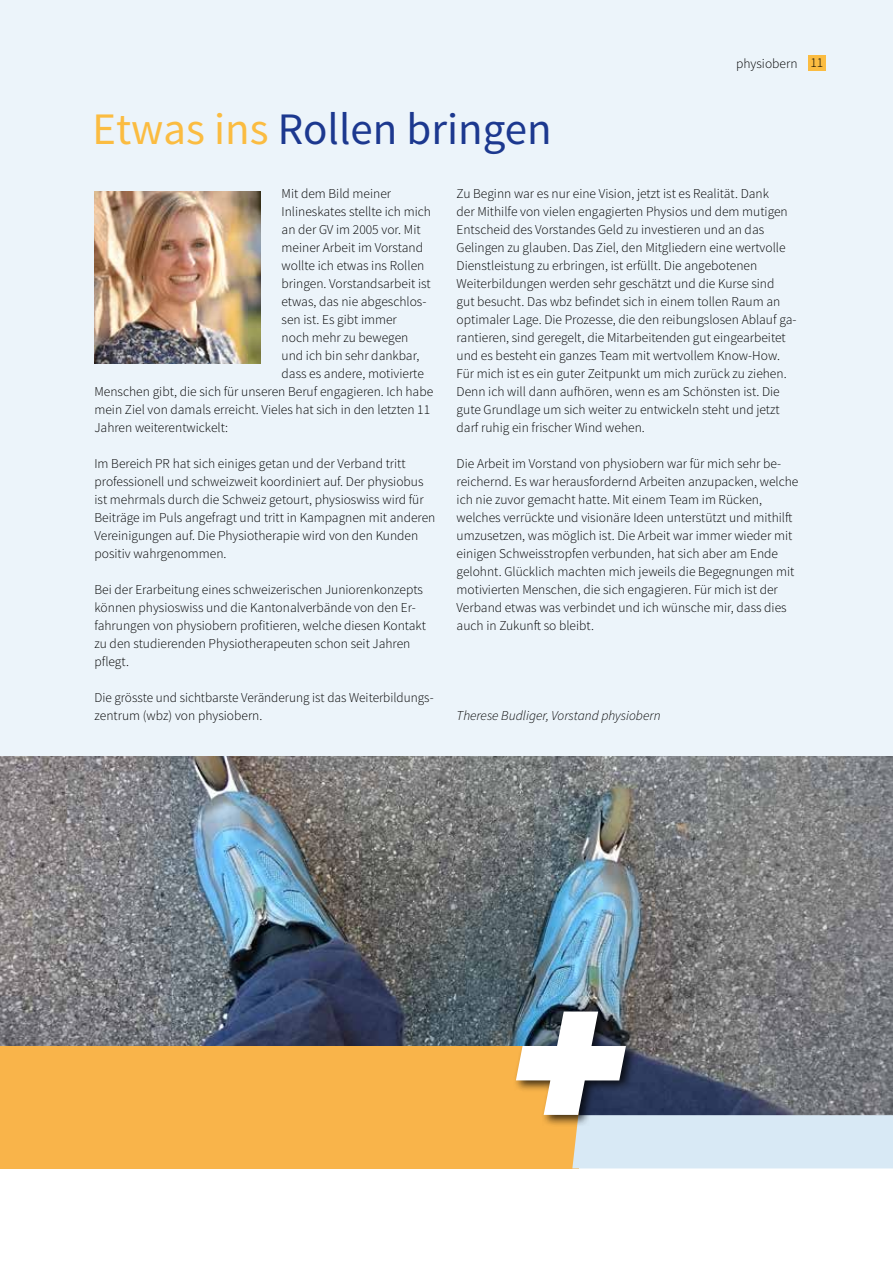
<style>
.page{position:relative;width:893px;height:1263px;background:#fff}
.page>*{position:absolute;margin:0;border:0;box-sizing:border-box;transform-origin:0 0}
.t1{font:45px "Source Sans Pro";color:#1c388f}
.t2{font:300 13.5px/18px "Source Sans Pro";color:#000}
.t3{font:italic 300 13.5px "Source Sans Pro";color:#000}
.s1{color:#fbbc41}
</style>
<div class="page">
<div style="left:0;top:0;width:893px;height:756px;background:#ecf4fa"></div>
<img style="left:0;top:756px;width:893px;height:290px">
<div style="left:0;top:1046px;width:578px;height:122px;background:#f9b44a"></div>
<div style="left:512px;top:1007px;width:126px;height:120px;background:#000;opacity:.75"></div>
<svg style="left:516px;top:1011px;width:377px;height:157px;background:#9c9fa1"></svg>
<img style="left:94px;top:191px;width:166px;height:173px">
<div style="left:808px;top:55px;width:17px;height:15px;background:#fbbc41"></div>
<h1 class="t1" style="left:93px;top:101px;width:461px"><span class="s1">Etwas ins</span> Rollen bringen</h1>
<p class="t2" style="left:736px;top:54px;width:89px">physiobern 11</p>
<p class="t2" style="left:282px;top:185px;width:111px">Mit dem Bild meiner</p>
<p class="t2" style="left:282px;top:203px;width:151px">Inlineskates stellte ich mich</p>
<p class="t2" style="left:282px;top:221px;width:141px">an der GV im 2005 vor. Mit</p>
<p class="t2" style="left:282px;top:239px;width:143px">meiner Arbeit im Vorstand</p>
<p class="t2" style="left:282px;top:257px;width:144px">wollte ich etwas ins Rollen</p>
<p class="t2" style="left:282px;top:275px;width:151px">bringen. Vorstandsarbeit ist</p>
<p class="t2" style="left:282px;top:293px;width:147px">etwas, das nie abgeschlos-</p>
<p class="t2" style="left:282px;top:311px;width:117px">sen ist. Es gibt immer</p>
<p class="t2" style="left:282px;top:329px;width:128px">noch mehr zu bewegen</p>
<p class="t2" style="left:282px;top:347px;width:139px">und ich bin sehr dankbar,</p>
<p class="t2" style="left:282px;top:365px;width:144px">dass es andere, motivierte</p>
<p class="t2" style="left:95px;top:383px;width:340px">Menschen gibt, die sich für unseren Beruf engagieren. Ich habe</p>
<p class="t2" style="left:95px;top:401px;width:337px">mein Ziel von damals erreicht. Vieles hat sich in den letzten 11</p>
<p class="t2" style="left:95px;top:419px;width:135px">Jahren weiterentwickelt:</p>
<p class="t2" style="left:95px;top:455px;width:342px">Im Bereich PR hat sich einiges getan und der Verband tritt professionell und schweizweit koordiniert auf. Der physiobus ist mehrmals durch die Schweiz getourt, physioswiss wird für Beiträge im Puls angefragt und tritt in Kampagnen mit anderen Vereinigungen auf. Die Physiotherapie wird von den Kunden positiv wahrgenommen.</p>
<p class="t2" style="left:95px;top:581px;width:333px">Bei der Erarbeitung eines schweizerischen Juniorenkonzepts können physioswiss und die Kantonalverbände von den Er&shy;fahrungen von physiobern profitieren, welche diesen Kontakt zu den studierenden Physiotherapeuten schon seit Jahren pflegt.</p>
<p class="t2" style="left:94px;top:689px;width:341px">Die grösste und sichtbarste Veränderung ist das Weiterbildungs&shy;zentrum (wbz) von physiobern.</p>
<p class="t2" style="left:457px;top:185px;width:341px">Zu Beginn war es nur eine Vision, jetzt ist es Realität. Dank<br>der Mithilfe von vielen engagierten Physios und dem mutigen Entscheid des Vorstandes Geld zu investieren und an das Gelingen zu glauben. Das Ziel, den Mitgliedern eine wertvolle Dienstleistung zu erbringen, ist erfüllt. Die angebotenen Weiterbildungen werden sehr geschätzt und die Kurse sind<br>gut besucht. Das wbz befindet sich in einem tollen Raum an optimaler Lage. Die Prozesse, die den reibungslosen Ablauf ga&shy;rantieren, sind geregelt, die Mitarbeitenden gut eingearbeitet und es besteht ein ganzes Team mit wertvollem Know-How.<br>Für mich ist es ein guter Zeitpunkt um mich zurück zu ziehen.<br>Denn ich will dann aufhören, wenn es am Schönsten ist. Die gute Grundlage um sich weiter zu entwickeln steht und jetzt darf ruhig ein frischer Wind wehen.</p>
<p class="t2" style="left:457px;top:455px;width:343px">Die Arbeit im Vorstand von physiobern war für mich sehr be&shy;reichernd. Es war herausfordernd Arbeiten anzupacken, welche ich nie zuvor gemacht hatte. Mit einem Team im Rücken, welches verrückte und visionäre Ideen unterstützt und mithilft umzusetzen, was möglich ist. Die Arbeit war immer wieder mit einigen Schweisstropfen verbunden, hat sich aber am Ende gelohnt. Glücklich machten mich jeweils die Begegnungen mit motivierten Menschen, die sich engagieren. Für mich ist der Verband etwas was verbindet und ich wünsche mir, dass dies auch in Zukunft so bleibt.</p>
<p class="t3" style="left:457px;top:707px;width:205px">Therese Budliger, Vorstand physiobern</p>
</div>
